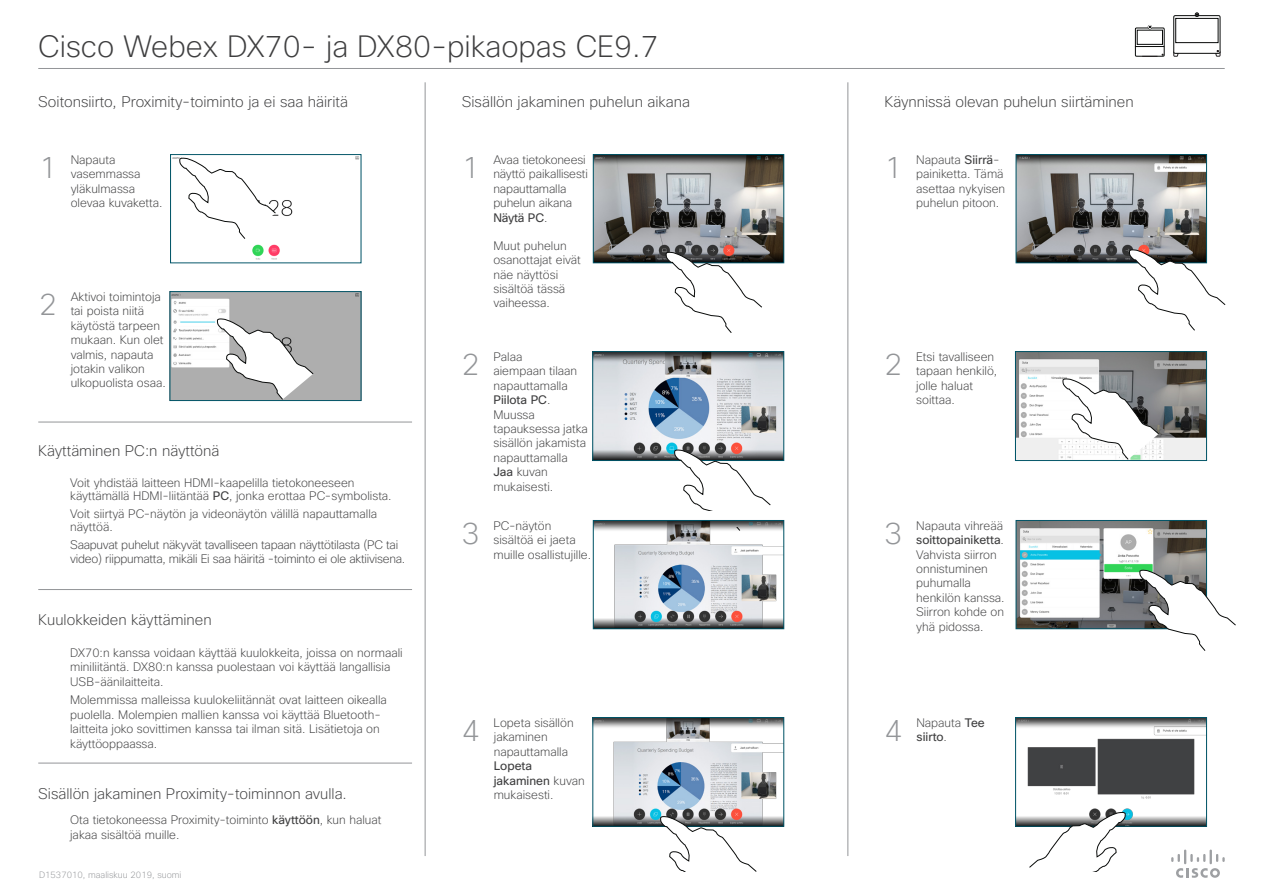
<style>
.page{position:relative;width:1263px;height:893px;background:#fff}
.page>*{position:absolute;margin:0;border:0;box-sizing:border-box;transform-origin:0 0}
.Subhead1{font:200 30px "Cisco Sans";color:#3e3e3f}
.t1{font:200 30px "Cisco Sans";color:#939598}
.Subhead1-2{font:200 15px "Cisco Sans";color:#3e3e3f}
.CartoonAnnotation{font:200 12px/14.4px "Cisco Sans";color:#3e3e3f}
.CartoonAnnotation-2{font:200 12px/13.5px "Cisco Sans";letter-spacing:-.02em;color:#3e3e3f}
.CartoonAnnotation-3{font:12px/14.4px "Cisco Sans";color:#3e3e3f}
.t2{font:200 9px "Cisco Sans";color:#939598}
.s1{font-weight:400}
.s2{font-weight:200}
</style>
<div class="page">
<img style="left:595px;top:353px;width:187px;height:106px">
<div style="left:593px;top:351px;width:191px;height:110px;border:1px solid #005467"></div>
<svg style="left:674px;top:449px;width:97px;height:62px"></svg>
<img style="left:172px;top:156px;width:187px;height:104px">
<div style="left:170px;top:154px;width:191px;height:109px;border:1px solid #005467"></div>
<svg style="left:179px;top:157px;width:97px;height:82px"></svg>
<img style="left:172px;top:294px;width:187px;height:105px">
<div style="left:170px;top:292px;width:191px;height:109px;border:1px solid #005467"></div>
<svg style="left:217px;top:318px;width:97px;height:82px"></svg>
<img style="left:595px;top:719px;width:187px;height:105px">
<div style="left:593px;top:717px;width:191px;height:109px;border:1px solid #005467"></div>
<img style="left:595px;top:156px;width:187px;height:105px">
<div style="left:593px;top:154px;width:191px;height:109px;border:1px solid #005467"></div>
<svg style="left:666px;top:251px;width:96px;height:82px"></svg>
<svg style="left:660px;top:816px;width:97px;height:56px"></svg>
<img style="left:1017px;top:719px;width:187px;height:105px">
<div style="left:1015px;top:717px;width:191px;height:109px;border:1px solid #005467"></div>
<img style="left:1018px;top:156px;width:186px;height:105px">
<div style="left:1016px;top:154px;width:190px;height:109px;border:1px solid #005467"></div>
<svg style="left:1129px;top:249px;width:96px;height:82px"></svg>
<img style="left:1018px;top:522px;width:186px;height:105px">
<div style="left:1016px;top:520px;width:190px;height:109px;border:1px solid #005467"></div>
<svg style="left:1139px;top:569px;width:97px;height:82px"></svg>
<svg style="left:1029px;top:812px;width:97px;height:60px"></svg>
<img style="left:1017px;top:353px;width:187px;height:106px">
<div style="left:1015px;top:351px;width:191px;height:110px;border:1px solid #005467"></div>
<svg style="left:1062px;top:378px;width:97px;height:82px"></svg>
<hr style="left:425px;top:82px;width:1px;height:774px;background:#939598">
<hr style="left:847px;top:82px;width:1px;height:774px;background:#939598">
<svg style="left:1171px;top:849px;width:54px;height:29px"></svg>
<svg style="left:1135px;top:25px;width:29px;height:32px"></svg>
<svg style="left:1173px;top:13px;width:47px;height:44px"></svg>
<hr style="left:38px;top:68px;width:1187px;height:1px;background:#939598">
<hr style="left:38px;top:422px;width:374px;height:1px;background:#939598">
<hr style="left:38px;top:589px;width:374px;height:1px;background:#939598">
<hr style="left:38px;top:763px;width:374px;height:1px;background:#939598">
<img style="left:595px;top:522px;width:187px;height:105px">
<div style="left:593px;top:520px;width:191px;height:109px;border:1px solid #005467"></div>
<h1 class="Subhead1" style="left:38px;top:27px;width:622px">Cisco Webex DX70- ja DX80-pikaopas CE9.7</h1>
<h1 class="Subhead1-2" style="left:38px;top:92px;width:311px">Soitonsiirto, Proximity-toiminto ja ei saa häiritä</h1>
<h1 class="Subhead1-2" style="left:884px;top:92px;width:251px">Käynnissä olevan puhelun siirtäminen</h1>
<h1 class="Subhead1-2" style="left:462px;top:92px;width:230px">Sisällön jakaminen puhelun aikana</h1>
<p class="t1" style="left:39px;top:149px;width:20px">1</p>
<p class="CartoonAnnotation" style="left:71px;top:152px;width:93px">Napauta vasemmassa yläkulmassa olevaa kuvaketta.</p>
<p class="t1" style="left:39px;top:286px;width:20px">2</p>
<p class="CartoonAnnotation" style="left:71px;top:290px;width:97px">Aktivoi toimintoja tai poista niitä käytöstä tarpeen mukaan. Kun olet valmis, napauta jotakin valikon ulkopuolista osaa.</p>
<h1 class="Subhead1-2" style="left:38px;top:441px;width:183px">Käyttäminen PC:n näyttönä</h1>
<p class="CartoonAnnotation" style="left:70px;top:475px;width:323px;line-height:13.5px">Voit yhdistää laitteen HDMI-kaapelilla tietokoneeseen käyttämällä HDMI-liitäntää <span class="s1">PC</span>, jonka erottaa PC-symbolista.</p>
<p class="CartoonAnnotation" style="left:70px;top:507px;width:308px;line-height:13.5px">Voit siirtyä PC-näytön ja videonäytön välillä napauttamalla näyttöä.</p>
<p class="CartoonAnnotation-2" style="left:70px;top:538px;width:337px">Saapuvat puhelut näkyvät tavalliseen tapaan näyttötilasta (PC tai video) riippumatta, mikäli Ei saa häiritä -toiminto ei ole aktiivisena.</p>
<h1 class="Subhead1-2" style="left:38px;top:610px;width:175px">Kuulokkeiden käyttäminen</h1>
<p class="CartoonAnnotation" style="left:70px;top:645px;width:334px">DX70:n kanssa voidaan käyttää kuulokkeita, joissa on normaali miniliitäntä. DX80:n kanssa puolestaan voi käyttää langallisia<br>USB-äänilaitteita.</p>
<p class="CartoonAnnotation" style="left:70px;top:693px;width:318px">Molemmissa malleissa kuulokeliitännät ovat laitteen oikealla puolella. Molempien mallien kanssa voi käyttää Bluetooth&shy;laitteita joko sovittimen kanssa tai ilman sitä. Lisätietoja on käyttöoppaassa.</p>
<h1 class="Subhead1-2" style="left:38px;top:784px;width:310px">Sisällön jakaminen Proximity-toiminnon avulla.</h1>
<p class="CartoonAnnotation" style="left:70px;top:813px;width:313px">Ota tietokoneessa Proximity-toiminto <span class="s1">käyttöön</span>, kun haluat jakaa sisältöä muille.</p>
<p class="t2" style="left:39px;top:869px;width:144px">D1537010, maaliskuu 2019, suomi</p>
<p class="t1" style="left:462px;top:149px;width:19px">1</p>
<p class="CartoonAnnotation" style="left:493px;top:152px;width:96px">Avaa tietokoneesi näyttö paikallisesti napauttamalla puhelun aikana<br><span class="s1">Näytä PC</span>.</p>
<p class="CartoonAnnotation" style="left:493px;top:238px;width:89px">Muut puhelun osanottajat eivät näe näyttösi sisältöä tässä vaiheessa.</p>
<p class="t1" style="left:884px;top:149px;width:19px">1</p>
<p class="CartoonAnnotation" style="left:916px;top:152px;width:91px">Napauta <span class="s1">Siirrä&shy;</span>painiketta. Tämä asettaa nykyisen puhelun pitoon.</p>
<p class="t1" style="left:462px;top:346px;width:19px">2</p>
<p class="CartoonAnnotation" style="left:493px;top:349px;width:96px">Palaa<br>aiempaan tilaan napauttamalla<br><span class="s1">Piilota PC</span>.<br>Muussa tapauksessa jatka sisällön jakamista napauttamalla<br><span class="s1">Jaa</span> kuvan mukaisesti.</p>
<p class="t1" style="left:884px;top:346px;width:19px">2</p>
<p class="CartoonAnnotation" style="left:916px;top:349px;width:82px">Etsi tavalliseen tapaan henkilö, jolle haluat soittaa.</p>
<p class="t1" style="left:462px;top:514px;width:19px">3</p>
<p class="CartoonAnnotation" style="left:493px;top:518px;width:99px">PC-näytön sisältöä ei jaeta muille osallistujille.</p>
<p class="t1" style="left:884px;top:514px;width:19px">3</p>
<p class="CartoonAnnotation" style="left:916px;top:518px;width:90px">Napauta vihreää <span class="s1">soittopainiketta</span>.<br>Vahvista siirron onnistuminen puhumalla henkilön kanssa.<br>Siirron kohde on yhä pidossa.</p>
<p class="t1" style="left:462px;top:711px;width:19px">4</p>
<p class="CartoonAnnotation-3" style="left:916px;top:715px;width:70px"><span class="s2">Napauta</span> Tee siirto<span class="s2">.</span></p>
<p class="CartoonAnnotation" style="left:494px;top:715px;width:93px">Lopeta sisällön jakaminen napauttamalla<br><span class="s1">Lopeta jakaminen</span> kuvan mukaisesti.</p>
<p class="t1" style="left:884px;top:711px;width:19px">4</p>
</div>
